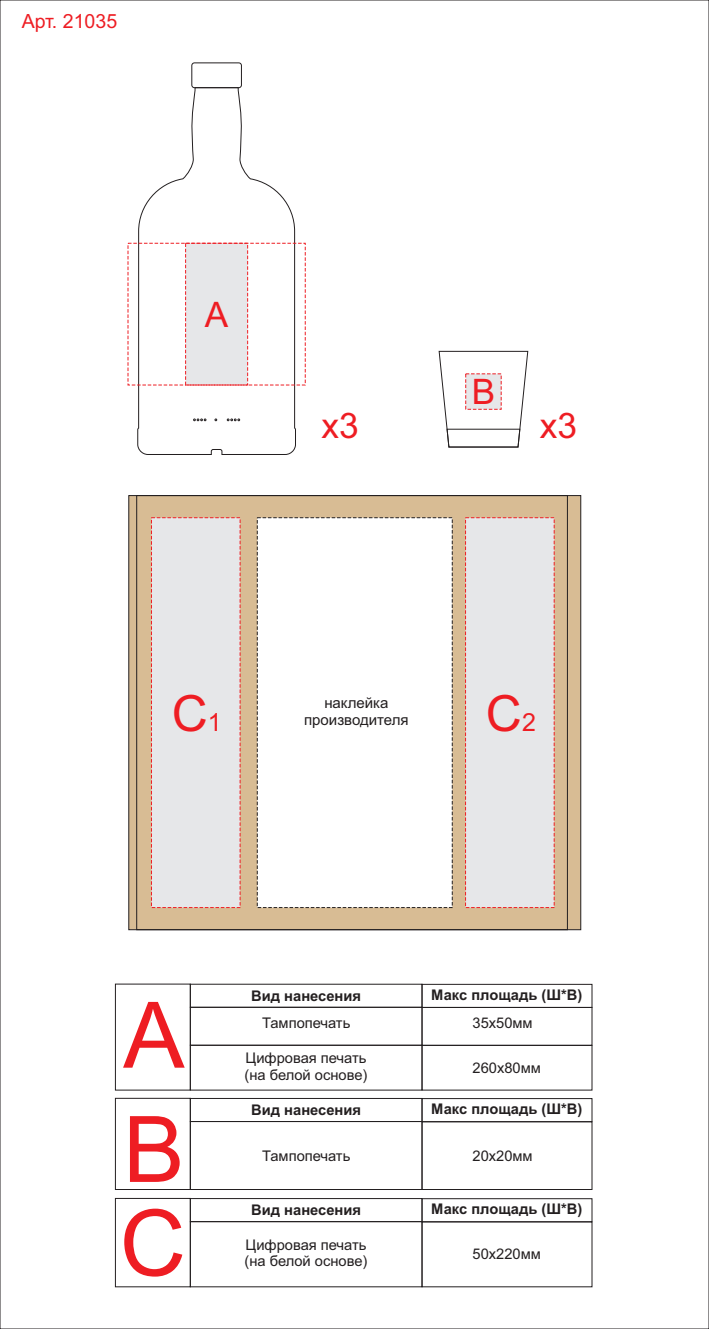
<style>
.page{position:relative;width:709px;height:1329px;background:#fff}
.page>*{position:absolute;margin:0;border:0;box-sizing:border-box;transform-origin:0 0}
.t1{font:91.81px/114.2px "Arial";color:#ee1d23}
.t2{font:49.94px "Arial";color:#ee1d23}
.t3{font:35.25px "Arial";color:#ee1d23}
.t4{font:35.12px "Arial";color:#ee1d23}
.t5{font:19.56px "Arial";color:#ee1d23}
.t6{font:15px/16.8px "Arial";color:#231f20;text-align:center}
.t7{font:14.69px/16.4px "Arial";color:#231f20}
.t8{font:700 14.69px "Arial";color:#231f20}
.s1{font-size:25px}
</style>
<div class="page">
<div style="left:128px;top:495px;width:453px;height:435px;background:#d8bc94"></div>
<div style="left:151px;top:517px;width:89px;height:391px;background:#e6e7e9"></div>
<div style="left:465px;top:517px;width:89px;height:391px;background:#e6e7e9"></div>
<svg style="left:257px;top:517px;width:195px;height:391px"></svg>
<div style="left:190px;top:1098px;width:232px;height:24px;border:1px solid #231f20"></div>
<div style="left:190px;top:1198px;width:232px;height:24px;border:1px solid #231f20"></div>
<div style="left:421px;top:984px;width:171px;height:24px;border:1px solid #231f20"></div>
<div style="left:421px;top:1098px;width:171px;height:24px;border:1px solid #231f20"></div>
<div style="left:421px;top:1198px;width:171px;height:24px;border:1px solid #231f20"></div>
<div style="left:115px;top:983px;width:76px;height:107px;border:1px solid #231f20"></div>
<div style="left:115px;top:1098px;width:76px;height:92px;border:1px solid #231f20"></div>
<div style="left:115px;top:1198px;width:76px;height:89px;border:1px solid #231f20"></div>
<div style="left:190px;top:1045px;width:232px;height:45px;border:1px solid #231f20"></div>
<div style="left:190px;top:1007px;width:232px;height:38px;border:1px solid #231f20"></div>
<div style="left:190px;top:1121px;width:232px;height:69px;border:1px solid #231f20"></div>
<div style="left:190px;top:1221px;width:232px;height:66px;border:1px solid #231f20"></div>
<div style="left:421px;top:1045px;width:171px;height:45px;border:1px solid #231f20"></div>
<div style="left:421px;top:1007px;width:171px;height:38px;border:1px solid #231f20"></div>
<div style="left:421px;top:1121px;width:171px;height:69px;border:1px solid #231f20"></div>
<div style="left:421px;top:1221px;width:171px;height:66px;border:1px solid #231f20"></div>
<svg style="left:137px;top:82px;width:159px;height:373px"></svg>
<div style="left:192px;top:63px;width:50px;height:25px;border:1px solid #231f20;border-radius:3px"></div>
<svg style="left:193px;top:419px;width:13px;height:2px"></svg>
<svg style="left:227px;top:419px;width:13px;height:2px"></svg>
<div style="left:185px;top:245px;width:63px;height:138px;background:#e6e7e9"></div>
<svg style="left:439px;top:351px;width:89px;height:96px"></svg>
<h3 class="t5" style="left:22px;top:14px;width:97px">Арт. 21035</h3>
<h3 class="t4" style="left:205px;top:301px;width:25px">А</h3>
<h3 class="t4" style="left:472px;top:378px;width:25px">В</h3>
<h3 class="t3" style="left:321px;top:412px;width:39px">х3</h3>
<h3 class="t3" style="left:540px;top:412px;width:39px">х3</h3>
<h2 class="t2" style="left:172px;top:694px;width:51px">С<span class="s1">1</span></h2>
<h2 class="t2" style="left:486px;top:694px;width:51px">С<span class="s1">2</span></h2>
<p class="t6" style="left:304px;top:696px;width:106px">наклейка производителя</p>
<h1 class="t1" style="left:123px;top:987px;width:63px">А<br>В</h1>
<h1 class="t1" style="left:120px;top:1194px;width:68px">С</h1>
<p class="t8" style="left:251px;top:990px;width:111px">Вид нанесения</p>
<p class="t7" style="left:262px;top:1016px;width:90px">Тампопечать</p>
<p class="t7" style="left:244px;top:1051px;width:124px">Цифровая печать (на белой основе)</p>
<p class="t8" style="left:251px;top:1104px;width:111px">Вид нанесения</p>
<p class="t7" style="left:262px;top:1148px;width:90px">Тампопечать</p>
<p class="t8" style="left:251px;top:1204px;width:111px">Вид нанесения</p>
<p class="t7" style="left:244px;top:1237px;width:124px">Цифровая печать (на белой основе)</p>
<p class="t8" style="left:431px;top:989px;width:153px">Макс площадь (Ш*В)</p>
<p class="t7" style="left:472px;top:1016px;width:62px">35х50мм</p>
<p class="t7" style="left:472px;top:1061px;width:70px">260х80мм</p>
<p class="t8" style="left:431px;top:1103px;width:153px">Макс площадь (Ш*В)</p>
<p class="t7" style="left:472px;top:1148px;width:62px">20х20мм</p>
<p class="t8" style="left:431px;top:1203px;width:153px">Макс площадь (Ш*В)</p>
<p class="t7" style="left:472px;top:1247px;width:70px">50х220мм</p>
</div>
